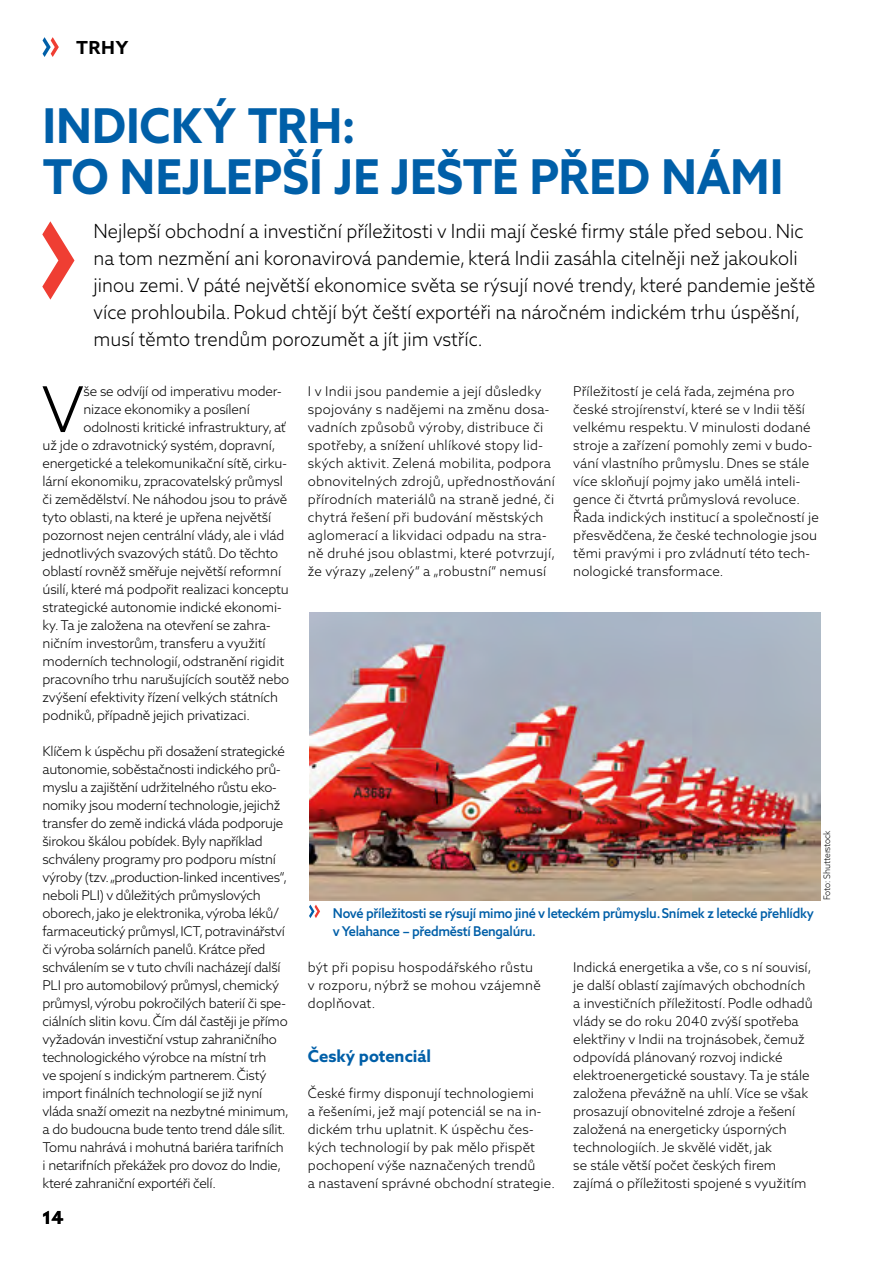
<style>
.page{position:relative;width:893px;height:1263px;background:#fff}
.page>*{position:absolute;margin:0;border:0;box-sizing:border-box;transform-origin:0 0}
.t1{font:300 63.15px "Azo Sans 2";color:#000}
.t2{font:700 48px/51px "Azo Sans 2";letter-spacing:-.005em;color:#005fa8;scale:.95 1}
.t3{font:300 19.5px/27px "Azo Sans 2";color:#000;scale:.95 1}
.t4{font:700 18px "Azo Sans 2";color:#000}
.t5{font:700 16.5px "Azo Sans 2";color:#005fa8}
.t6{font:300 13.5px/18px "Azo Sans 2";letter-spacing:-.01em;color:#000}
.t7{font:300 13.5px/18px "Azo Sans 2";letter-spacing:.01em;color:#000}
.t8{font:300 13.5px/18px "Azo Sans 2";letter-spacing:.02em;color:#000}
.t9{font:500 13.5px/18px "Azo Sans 2";letter-spacing:-.02em;color:#005fa8;scale:.95 1}
.t10{font:300 9px "Azo Sans 2";letter-spacing:-.01em;color:#000;scale:.95 1}
</style>
<div class="page">
<svg style="left:43px;top:37px;width:16px;height:20px"></svg>
<svg style="left:42px;top:221px;width:32px;height:79px"></svg>
<img style="left:309px;top:612px;width:512px;height:288px">
<svg style="left:309px;top:905px;width:11px;height:13px"></svg>
<h3 class="t4" style="left:76px;top:37px;width:54px">TRHY</h3>
<h2 class="t2" style="left:43px;top:101px;width:781px">INDICKÝ TRH:<br>TO NEJLEPŠÍ JE JEŠTĚ PŘED NÁMI</h2>
<p class="t3" style="left:94px;top:218px;width:761px">Nejlepší obchodní a investiční příležitosti v Indii mají české firmy stále před sebou. Nic na tom nezmění ani koronavirová pandemie, která Indii zasáhla citelněji než jakoukoli jinou zemi. V páté největší ekonomice světa se rýsují nové trendy, které pandemie ještě více prohloubila. Pokud chtějí být čeští exportéři na náročném indickém trhu úspěšní, musí těmto trendům porozumět a jít jim vstříc.</p>
<h1 class="t1" style="left:42px;top:372px;width:44px">V</h1>
<p class="t6" style="left:83px;top:382px;width:200px">še se odvíjí od imperativu moder-</p>
<p class="t8" style="left:308px;top:382px;width:249px">I v Indii jsou pandemie a její důsledky spojovány s nadějemi na změnu dosa&shy;vadních způsobů výroby, distribuce či spotřeby, a snížení uhlíkové stopy lid&shy;ských aktivit. Zelená mobilita, podpora obnovitelných zdrojů, upřednostňování přírodních materiálů na straně jedné, či chytrá řešení při budování městských aglomerací a likvidaci odpadu na stra&shy;ně druhé jsou oblastmi, které potvrzují, že výrazy „zelený“ a „robustní“ nemusí</p>
<p class="t7" style="left:573px;top:382px;width:247px">Příležitostí je celá řada, zejména pro české strojírenství, které se v Indii těší velkému respektu. V minulosti dodané stroje a zařízení pomohly zemi v budo&shy;vání vlastního průmyslu. Dnes se stále více skloňují pojmy jako umělá inteli&shy;gence či čtvrtá průmyslová revoluce.<br>Řada indických institucí a společností je přesvědčena, že české technologie jsou těmi pravými i pro zvládnutí této tech&shy;nologické transformace.</p>
<p class="t6" style="left:83px;top:400px;width:168px">nizace ekonomiky a posílení</p>
<p class="t6" style="left:83px;top:418px;width:204px">odolnosti kritické infrastruktury, ať</p>
<p class="t6" style="left:43px;top:436px;width:234px">už jde o zdravotnický systém, dopravní,</p>
<p class="t6" style="left:43px;top:454px;width:246px">energetické a telekomunikační sítě, cirku-</p>
<p class="t6" style="left:43px;top:472px;width:242px">lární ekonomiku, zpracovatelský průmysl</p>
<p class="t6" style="left:43px;top:490px;width:246px">či zemědělství. Ne náhodou jsou to právě</p>
<p class="t6" style="left:43px;top:508px;width:230px">tyto oblasti, na které je upřena největší</p>
<p class="t6" style="left:43px;top:526px;width:244px">pozornost nejen centrální vlády, ale i vlád</p>
<p class="t6" style="left:43px;top:544px;width:237px">jednotlivých svazových států. Do těchto</p>
<p class="t6" style="left:43px;top:562px;width:240px">oblastí rovněž směřuje největší reformní</p>
<p class="t6" style="left:43px;top:580px;width:248px">úsilí, které má podpořit realizaci konceptu</p>
<p class="t6" style="left:43px;top:598px;width:240px">strategické autonomie indické ekonomi-</p>
<p class="t6" style="left:43px;top:616px;width:229px">ky. Ta je založena na otevření se zahra-</p>
<p class="t6" style="left:43px;top:634px;width:225px">ničním investorům, transferu a využití</p>
<p class="t6" style="left:43px;top:652px;width:243px">moderních technologií, odstranění rigidit</p>
<p class="t6" style="left:43px;top:670px;width:248px">pracovního trhu narušujících soutěž nebo</p>
<p class="t6" style="left:43px;top:688px;width:237px">zvýšení efektivity řízení velkých státních</p>
<p class="t6" style="left:43px;top:706px;width:209px">podniků, případně jejich privatizaci.</p>
<p class="t6" style="left:43px;top:742px;width:248px">Klíčem k úspěchu při dosažení strategické autonomie, soběstačnosti indického prů&shy;myslu a zajištění udržitelného růstu eko&shy;nomiky jsou moderní technologie, jejichž transfer do země indická vláda podporuje širokou škálou pobídek. Byly například schváleny programy pro podporu místní výroby (tzv. „production-linked incentives“, neboli PLI) v důležitých průmyslových oborech, jako je elektronika, výroba léků/ farmaceutický průmysl, ICT, potravinářství či výroba solárních panelů. Krátce před schválením se v tuto chvíli nacházejí další PLI pro automobilový průmysl, chemický průmysl, výrobu pokročilých baterií či spe&shy;ciálních slitin kovu. Čím dál častěji je přímo vyžadován investiční vstup zahraničního technologického výrobce na místní trh<br>ve spojení s indickým partnerem. Čistý import finálních technologií se již nyní vláda snaží omezit na nezbytné minimum, a do budoucna bude tento trend dále sílit.<br>Tomu nahrává i mohutná bariéra tarifních i netarifních překážek pro dovoz do Indie, které zahraniční exportéři čelí.</p>
<p class="t10" style="left:822px;top:900px;width:75px;rotate:-90deg">Foto: Shutterstock</p>
<p class="t9" style="left:333px;top:904px;width:508px">Nové příležitosti se rýsují mimo jiné v leteckém průmyslu. Snímek z letecké přehlídky v Yelahance – předměstí Bengalúru.</p>
<p class="t8" style="left:308px;top:958px;width:234px">být při popisu hospodářského růstu v rozporu, nýbrž se mohou vzájemně doplňovat.</p>
<p class="t5" style="left:308px;top:1046px;width:125px">Český potenciál</p>
<p class="t7" style="left:308px;top:1084px;width:249px">České firmy disponují technologiemi<br>a řešeními, jež mají potenciál se na in&shy;dickém trhu uplatnit. K úspěchu čes&shy;kých technologií by pak mělo přispět pochopení výše naznačených trendů<br>a nastavení správné obchodní strategie.</p>
<p class="t6" style="left:573px;top:958px;width:241px">Indická energetika a vše, co s ní souvisí, je další oblastí zajímavých obchodních a investičních příležitostí. Podle odhadů vlády se do roku 2040 zvýší spotřeba elektřiny v Indii na trojnásobek, čemuž odpovídá plánovaný rozvoj indické elektroenergetické soustavy. Ta je stále založena převážně na uhlí. Více se však prosazují obnovitelné zdroje a řešení založená na energeticky úsporných technologiích. Je skvělé vidět, jak<br>se stále větší počet českých firem zajímá o příležitosti spojené s využitím</p>
<h3 class="t4" style="left:43px;top:1207px;width:23px">14</h3>
</div>
